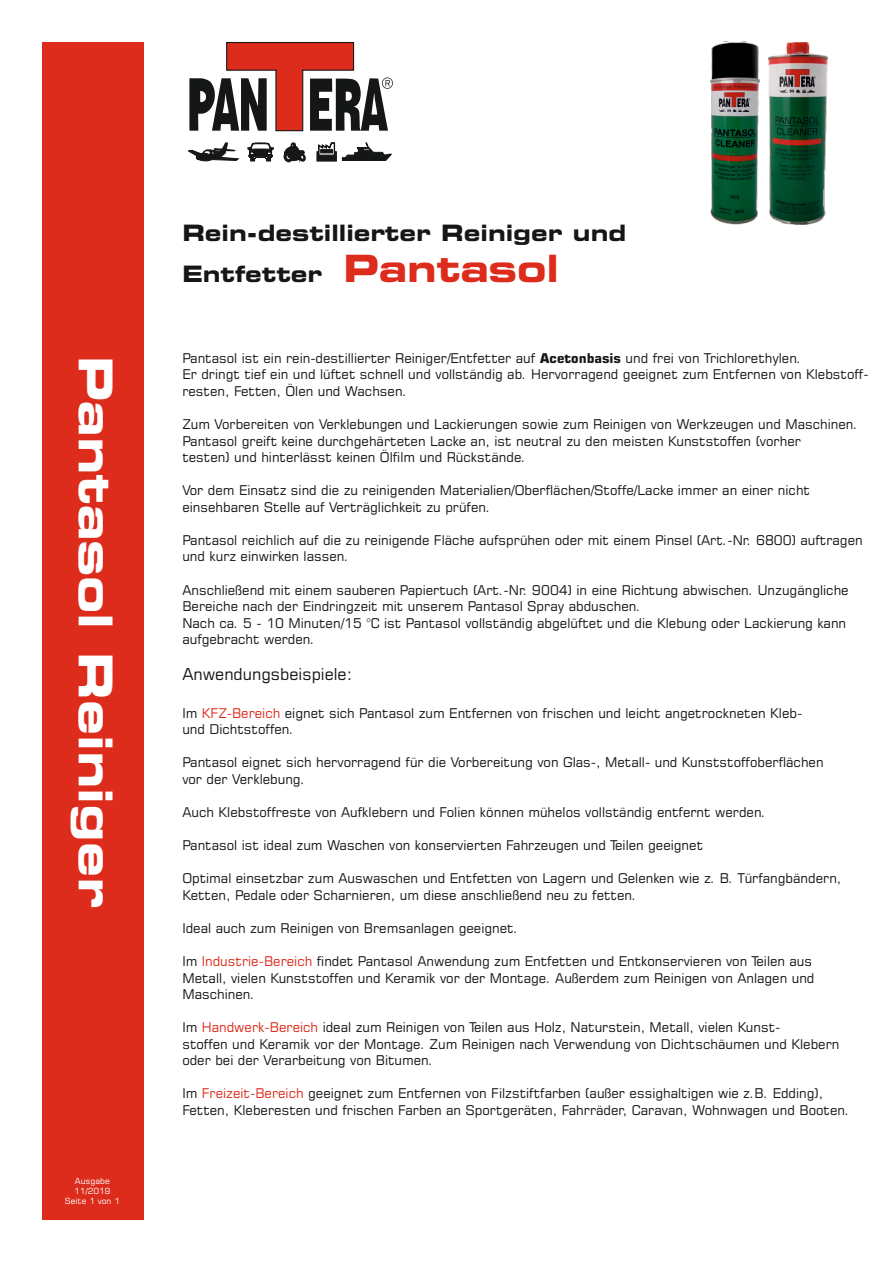
<style>
.page{position:relative;width:893px;height:1263px;background:#fff}
.page>*{position:absolute;margin:0;border:0;box-sizing:border-box;transform-origin:0 0}
.t1{font:700 expanded 46.5px "Square 721 BT";color:#fff}
.t2{font:700 expanded 22.5px/41.4px "Square 721 BT";color:#151616}
.t3{font:16.5px "Square 721 BT";color:#151616}
.t4{font:13.5px/16.5px "Square 721 BT";color:#151616}
.t5{font:8.4px/10.4px "Square 721 BT";color:#fff;text-align:center}
.s1{font-size:37.5px;color:#dd2b1c}
.s2{font-weight:700}
.s3{color:#dd2b1c}
</style>
<div class="page">
<svg style="left:189px;top:42px;width:204px;height:90px"></svg>
<svg style="left:317px;top:143px;width:75px;height:18px"></svg>
<svg style="left:188px;top:143px;width:51px;height:18px"></svg>
<svg style="left:284px;top:143px;width:22px;height:19px"></svg>
<svg style="left:248px;top:143px;width:26px;height:18px"></svg>
<div style="left:42px;top:43px;width:102px;height:1177px;background:#dd2b1c"></div>
<img style="left:768px;top:43px;width:59px;height:182px">
<img style="left:710px;top:41px;width:50px;height:187px">
<h1 class="t1" style="left:114px;top:356px;width:553px;rotate:90deg">Pantasol Reiniger</h1>
<p class="t5" style="left:65px;top:1176px;width:57px">Ausgabe<br>11/2019<br>Seite 1 von 1</p>
<h2 class="t2" style="left:182px;top:214px;width:445px">Rein-destillierter Reiniger und<br>Entfetter <span class="s1">Pantasol</span></h2>
<p class="t4" style="left:182px;top:351px;width:688px">Pantasol ist ein rein-destillierter Reiniger/Entfetter auf <span class="s2">Acetonbasis</span> und frei von Trichlorethylen.<br>Er dringt tief ein und lüftet schnell und vollständig ab. Hervorragend geeignet zum Entfernen von Klebstoff&shy;resten, Fetten, Ölen und Wachsen.</p>
<p class="t4" style="left:182px;top:417px;width:677px">Zum Vorbereiten von Verklebungen und Lackierungen sowie zum Reinigen von Werkzeugen und Maschinen.<br>Pantasol greift keine durchgehärteten Lacke an, ist neutral zu den meisten Kunststoffen (vorher<br>testen) und hinterlässt keinen Ölfilm und Rückstände.</p>
<p class="t4" style="left:182px;top:483px;width:629px">Vor dem Einsatz sind die zu reinigenden Materialien/Oberflächen/Stoffe/Lacke immer an einer nicht einsehbaren Stelle auf Verträglichkeit zu prüfen.</p>
<p class="t4" style="left:182px;top:533px;width:682px">Pantasol reichlich auf die zu reinigende Fläche aufsprühen oder mit einem Pinsel (Art.-Nr. 6800) auftragen und kurz einwirken lassen.</p>
<p class="t4" style="left:182px;top:583px;width:668px">Anschließend mit einem sauberen Papiertuch (Art.-Nr. 9004) in eine Richtung abwischen. Unzugängliche Bereiche nach der Eindringzeit mit unserem Pantasol Spray abduschen.<br>Nach ca. 5 - 10 Minuten/15 °C ist Pantasol vollständig abgelüftet und die Klebung oder Lackierung kann aufgebracht werden.</p>
<p class="t3" style="left:182px;top:668px;width:171px">Anwendungsbeispiele:</p>
<p class="t4" style="left:182px;top:706px;width:621px">Im <span class="s3">KFZ-Bereich</span> eignet sich Pantasol zum Entfernen von frischen und leicht angetrockneten Kleb&shy;und Dichtstoffen.</p>
<p class="t4" style="left:182px;top:756px;width:643px">Pantasol eignet sich hervorragend für die Vorbereitung von Glas-, Metall- und Kunststoffoberflächen vor der Verklebung.</p>
<p class="t4" style="left:182px;top:805px;width:585px">Auch Klebstoffreste von Aufklebern und Folien können mühelos vollständig entfernt werden.</p>
<p class="t4" style="left:182px;top:838px;width:522px">Pantasol ist ideal zum Waschen von konservierten Fahrzeugen und Teilen geeignet</p>
<p class="t4" style="left:182px;top:871px;width:661px">Optimal einsetzbar zum Auswaschen und Entfetten von Lagern und Gelenken wie z. B. Türfangbändern,<br>Ketten, Pedale oder Scharnieren, um diese anschließend neu zu fetten.</p>
<p class="t4" style="left:182px;top:921px;width:337px">Ideal auch zum Reinigen von Bremsanlagen geeignet.</p>
<p class="t4" style="left:182px;top:954px;width:634px">Im <span class="s3">Industrie-Bereich</span> findet Pantasol Anwendung zum Entfetten und Entkonservieren von Teilen aus<br>Metall, vielen Kunststoffen und Keramik vor der Montage. Außerdem zum Reinigen von Anlagen und<br>Maschinen.</p>
<p class="t4" style="left:182px;top:1020px;width:659px">Im <span class="s3">Handwerk-Bereich</span> ideal zum Reinigen von Teilen aus Holz, Naturstein, Metall, vielen Kunst-<br>stoffen und Keramik vor der Montage. Zum Reinigen nach Verwendung von Dichtschäumen und Klebern oder bei der Verarbeitung von Bitumen.</p>
<p class="t4" style="left:182px;top:1087px;width:669px">Im <span class="s3">Freizeit-Bereich</span> geeignet zum Entfernen von Filzstiftfarben (außer essighaltigen wie z.B. Edding),<br>Fetten, Kleberesten und frischen Farben an Sportgeräten, Fahrräder, Caravan, Wohnwagen und Booten.</p>
</div>
